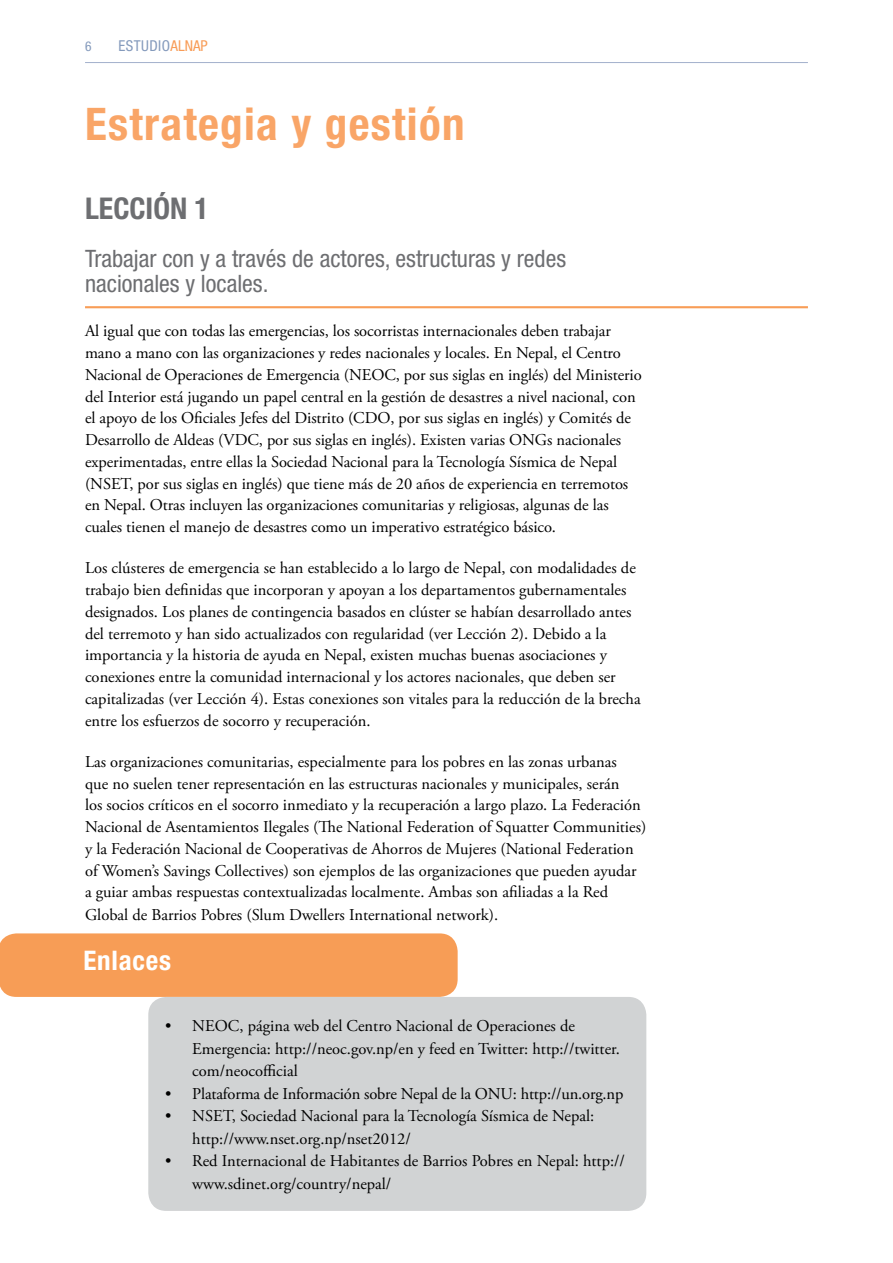
<style>
.page{position:relative;width:893px;height:1263px;background:#fff}
.page>*{position:absolute;margin:0;border:0;box-sizing:border-box;transform-origin:0 0}
.t1{font:700 condensed 45px "Helvetica Neue LT Std";letter-spacing:.03em;color:#f9a567}
.t2{font:700 condensed 30px "Helvetica Neue LT Std";color:#6d6e71}
.t3{font:700 condensed 27px "Helvetica Neue LT Std";letter-spacing:.03em;color:#fff}
.t4{font:condensed 24px/25.5px "Helvetica Neue LT Std";color:#6d6e71}
.t5{font:16.5px/21.8px "Adobe Garamond Pro";color:#000}
.t6{font:condensed 15px "Helvetica Neue LT Std";letter-spacing:.03em;color:#849abc}
.t7{font:condensed 13.5px "Helvetica Neue LT Std";color:#849abc}
.s1{color:#f89c57}
</style>
<div class="page">
<hr style="left:85px;top:62px;width:723px;height:1px;background:#a3b1cc">
<hr style="left:85px;top:306px;width:723px;height:2px;background:#f89d57">
<div style="left:0;top:933px;width:458px;height:64px;background:#f79d56"></div>
<div style="left:148px;top:997px;width:498px;height:214px;background:#d1d3d4;border-radius:18px"></div>
<p class="t7" style="left:85px;top:39px;width:8px">6</p>
<p class="t6" style="left:119px;top:37px;width:91px">ESTUDIO<span class="s1">ALNAP</span></p>
<h1 class="t1" style="left:85px;top:97px;width:381px">Estrategia y gestión</h1>
<h2 class="t2" style="left:85px;top:190px;width:125px">LECCIÓN 1</h2>
<h3 class="t4" style="left:85px;top:245px;width:483px">Trabajar con y a través de actores, estructuras y redes nacionales y locales.</h3>
<p class="t5" style="left:85px;top:321px;width:558px">Al igual que con todas las emergencias, los socorristas internacionales deben trabajar mano a mano con las organizaciones y redes nacionales y locales. En Nepal, el Centro Nacional de Operaciones de Emergencia (NEOC, por sus siglas en inglés) del Ministerio del Interior está jugando un papel central en la gestión de desastres a nivel nacional, con el apoyo de los Oficiales Jefes del Distrito (CDO, por sus siglas en inglés) y Comités de Desarrollo de Aldeas (VDC, por sus siglas en inglés). Existen varias ONGs nacionales experimentadas, entre ellas la Sociedad Nacional para la Tecnología Sísmica de Nepal (NSET, por sus siglas en inglés) que tiene más de 20 años de experiencia en terremotos en Nepal. Otras incluyen las organizaciones comunitarias y religiosas, algunas de las cuales tienen el manejo de desastres como un imperativo estratégico básico.</p>
<p class="t5" style="left:85px;top:558px;width:557px">Los clústeres de emergencia se han establecido a lo largo de Nepal, con modalidades de trabajo bien definidas que incorporan y apoyan a los departamentos gubernamentales designados. Los planes de contingencia basados en clúster se habían desarrollado antes del terremoto y han sido actualizados con regularidad (ver Lección 2). Debido a la importancia y la historia de ayuda en Nepal, existen muchas buenas asociaciones y conexiones entre la comunidad internacional y los actores nacionales, que deben ser capitalizadas (ver Lección 4). Estas conexiones son vitales para la reducción de la brecha entre los esfuerzos de socorro y recuperación.</p>
<p class="t5" style="left:85px;top:751px;width:563px">Las organizaciones comunitarias, especialmente para los pobres en las zonas urbanas<br>que no suelen tener representación en las estructuras nacionales y municipales, serán<br>los socios críticos en el socorro inmediato y la recuperación a largo plazo. La Federación Nacional de Asentamientos Ilegales (The National Federation of Squatter Communities) y la Federación Nacional de Cooperativas de Ahorros de Mujeres (National Federation of Women’s Savings Collectives) son ejemplos de las organizaciones que pueden ayudar a guiar ambas respuestas contextualizadas localmente. Ambas son afiliadas a la Red Global de Barrios Pobres (Slum Dwellers International network).</p>
<h3 class="t3" style="left:83px;top:944px;width:89px">Enlaces</h3>
<p class="t5" style="left:192px;top:1015px;width:429px;line-height:22.5px;text-indent:-27px">• NEOC, página web del Centro Nacional de Operaciones de<br>Emergencia: http://neoc.gov.np/en y feed en Twitter: http://twitter. com/neocofficial</p>
<p class="t5" style="left:165px;top:1083px;width:460px">• Plataforma de Información sobre Nepal de la ONU: http://un.org.np</p>
<p class="t5" style="left:192px;top:1105px;width:404px;line-height:22.5px;text-indent:-27px">• NSET, Sociedad Nacional para la Tecnología Sísmica de Nepal: http://www.nset.org.np/nset2012/</p>
<p class="t5" style="left:192px;top:1150px;width:434px;line-height:22.5px;text-indent:-27px">• Red Internacional de Habitantes de Barrios Pobres en Nepal: http:// www.sdinet.org/country/nepal/</p>
</div>
